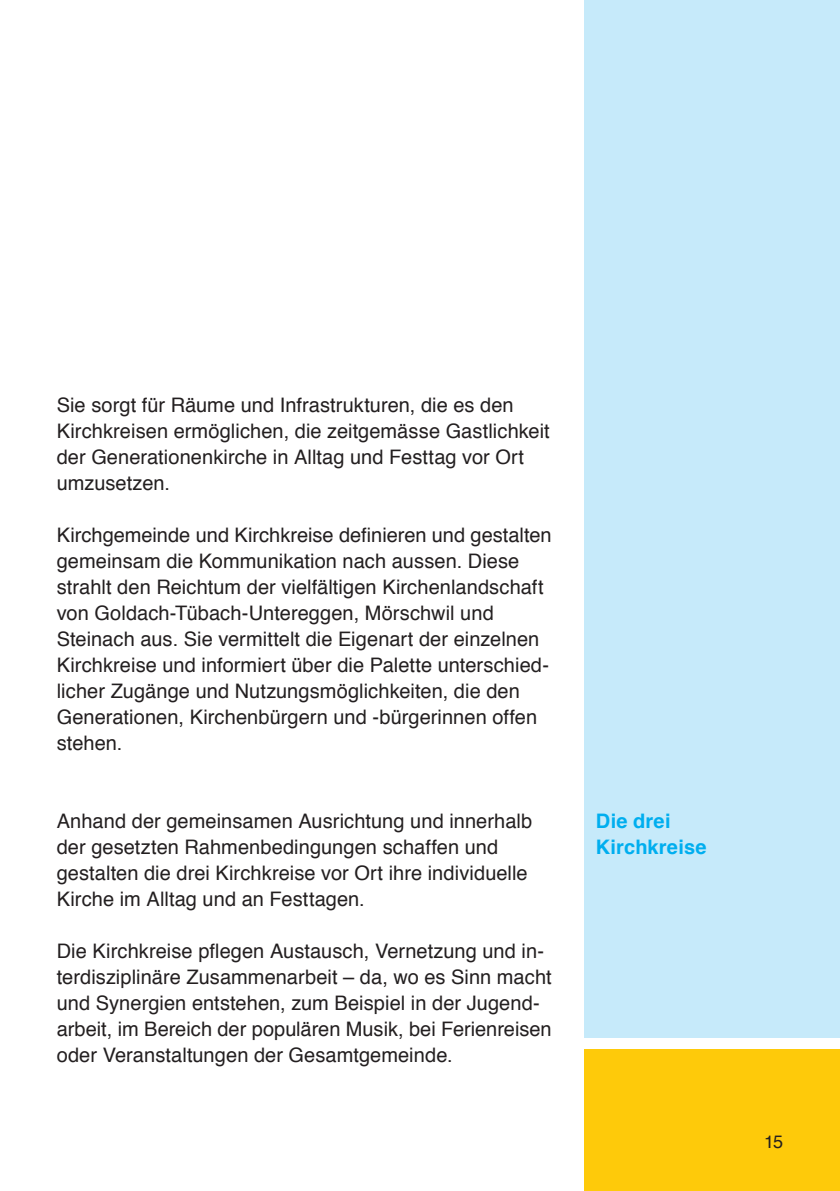
<style>
.page{position:relative;width:840px;height:1191px;background:#fff}
.page>*{position:absolute;margin:0;border:0;box-sizing:border-box;transform-origin:0 0}
.t1{font:20px/26px "Helvetica";letter-spacing:.005em;color:#231f20}
.t2{font:700 20px/26px "Helvetica";letter-spacing:.01em;color:#00aeef}
.t3{font:18px "Helvetica";color:#231f20}
</style>
<div class="page">
<div style="left:584px;top:0;width:255px;height:1037px;background:#c6eafa"></div>
<div style="left:584px;top:1049px;width:255px;height:142px;background:#feca0a"></div>
<p class="t1" style="left:57px;top:392px;width:494px">Sie sorgt für Räume und Infrastrukturen, die es den Kirchkreisen ermöglichen, die zeitgemässe Gastlichkeit der Generationenkirche in Alltag und Festtag vor Ort umzusetzen.</p>
<p class="t1" style="left:57px;top:522px;width:496px">Kirchgemeinde und Kirchkreise definieren und gestalten gemeinsam die Kommunikation nach aussen. Diese strahlt den Reichtum der vielfältigen Kirchenlandschaft von Goldach-Tübach-Untereggen, Mörschwil und Steinach aus. Sie vermittelt die Eigenart der einzelnen Kirchkreise und informiert über die Palette unterschied&shy;licher Zugänge und Nutzungsmöglichkeiten, die den Generationen, Kirchenbürgern und -bürgerinnen offen stehen.</p>
<p class="t1" style="left:57px;top:808px;width:476px">Anhand der gemeinsamen Ausrichtung und innerhalb der gesetzten Rahmenbedingungen schaffen und gestalten die drei Kirchkreise vor Ort ihre individuelle Kirche im Alltag und an Festtagen.</p>
<p class="t1" style="left:57px;top:938px;width:496px">Die Kirchkreise pflegen Austausch, Vernetzung und in&shy;terdisziplinäre Zusammenarbeit – da, wo es Sinn macht und Synergien entstehen, zum Beispiel in der Jugend&shy;arbeit, im Bereich der populären Musik, bei Ferienreisen oder Veranstaltungen der Gesamtgemeinde.</p>
<p class="t2" style="left:595px;top:808px;width:112px">Die drei<br>Kirchkreise</p>
<p class="t3" style="left:763px;top:1127px;width:21px">15</p>
</div>
